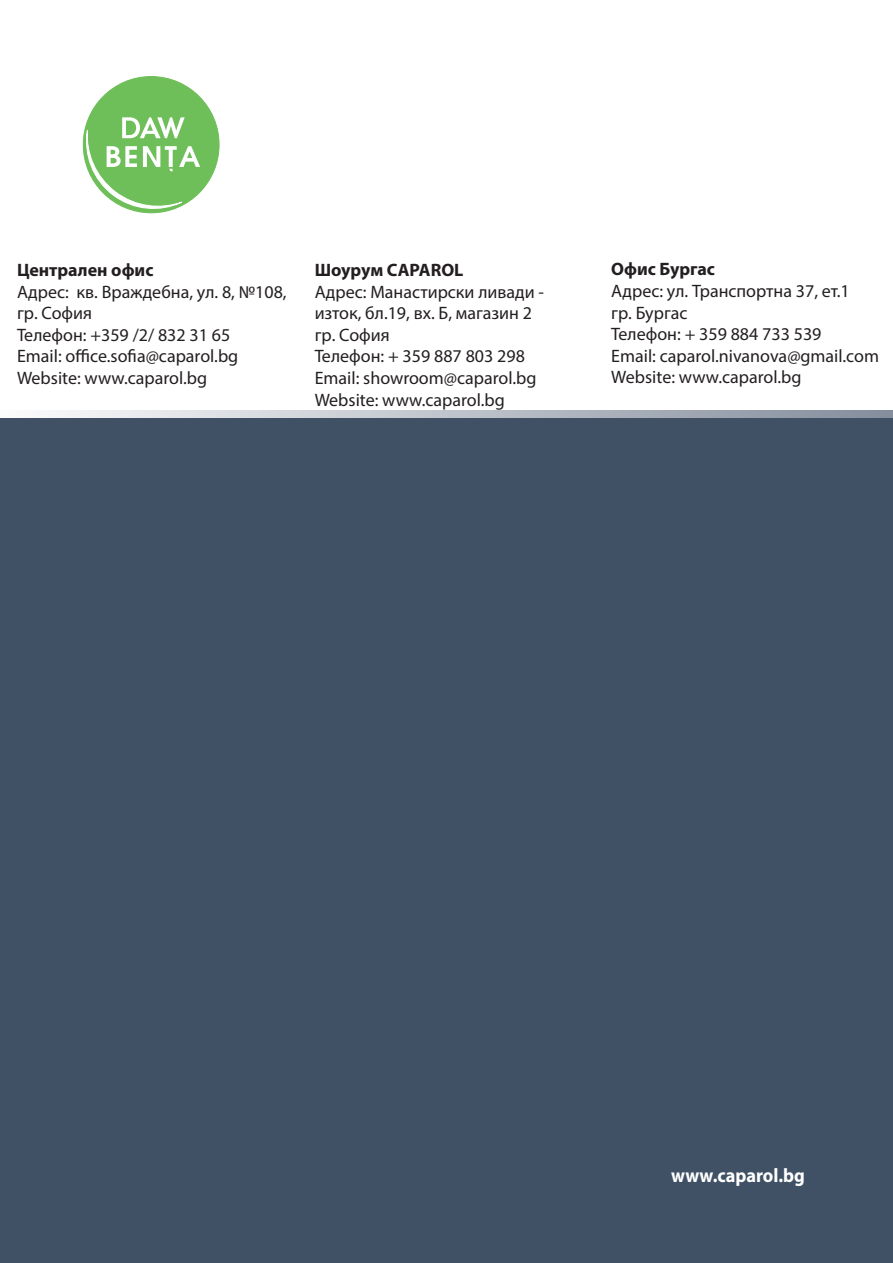
<style>
.page{position:relative;width:893px;height:1263px;background:#fff}
.page>*{position:absolute;margin:0;border:0;box-sizing:border-box;transform-origin:0 0}
.t1{font:700 19.5px "Myriad Pro";color:#fff;scale:.94 1}
.t2{font:18px/21.6px "Myriad Pro";color:#231f20}
.t3{font:700 18px "Myriad Pro";color:#231f20}
</style>
<div class="page">
<svg style="left:0;top:410px;width:893px;height:9px;background:#b1b7c1"></svg>
<div style="left:0;top:419px;width:893px;height:844px;background:#405166"></div>
<div style="left:83px;top:77px;width:136px;height:136px;background:#6ebf59;border-radius:50%"></div>
<svg style="left:83px;top:117px;width:117px;height:96px"></svg>
<p class="t3" style="left:17px;top:258px;width:138px">Централен офис</p>
<p class="t2" style="left:17px;top:280px;width:271px">Адрес: кв. Враждебна, ул. 8, №108, гр. София<br>Телефон: +359 /2/ 832 31 65<br>Email: office.sofia@caparol.bg<br>Website: www.caparol.bg</p>
<p class="t3" style="left:315px;top:258px;width:150px">Шоурум CAPAROL</p>
<p class="t2" style="left:315px;top:280px;width:231px">Адрес: Манастирски ливади - изток, бл.19, вх. Б, магазин 2 гр. София<br>Телефон: + 359 887 803 298<br>Email: showroom@caparol.bg<br>Website: www.caparol.bg</p>
<p class="t3" style="left:611px;top:257px;width:105px">Офис Бургас</p>
<p class="t2" style="left:611px;top:280px;width:269px">Адрес: ул. Транспортна 37, ет.1<br>гр. Бургас<br>Телефон: + 359 884 733 539<br>Email: caparol.nivanova@gmail.com<br>Website: www.caparol.bg</p>
<p class="t1" style="left:671px;top:1163px;width:144px">www.caparol.bg</p>
</div>
